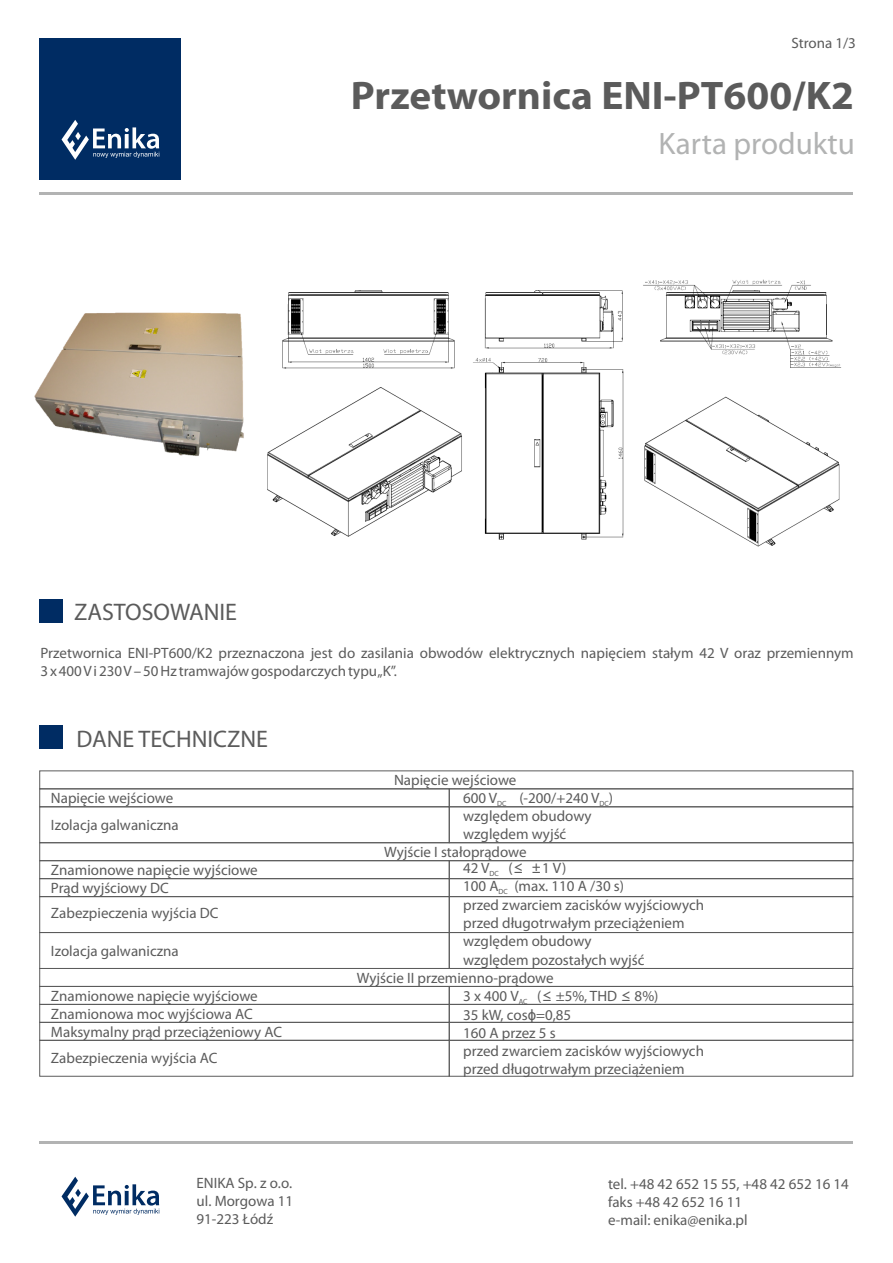
<style>
.page{position:relative;width:893px;height:1263px;background:#fff}
.page>*{position:absolute;margin:0;border:0;box-sizing:border-box;transform-origin:0 0}
.t1{font:700 40.05px "Myriad Pro";color:#5b5b5b}
.t2{font:31.05px "Myriad Pro";color:#b2b3b3}
.t3{font:24px "Myriad Pro";color:#5b5b5b}
.t4{font:15px/18px "Myriad Pro";color:#5b5b5b}
.t5{font:7.5px "Myriad Pro";color:#5b5b5b}
.s1{font-family:"Microsoft Ya Hei"}
.s2{font-family:"Arial"}
</style>
<div class="page">
<div style="left:40px;top:38px;width:141px;height:141px;background:#002c63"></div>
<svg style="left:62px;top:120px;width:98px;height:40px"></svg>
<hr style="left:40px;top:192px;width:813px;height:3px;background:#b2b3b3">
<div style="left:40px;top:599px;width:23px;height:23px;background:#002c63"></div>
<div style="left:40px;top:725px;width:23px;height:23px;background:#002c63"></div>
<hr style="left:40px;top:1141px;width:813px;height:2px;background:#b2b3b3">
<svg style="left:62px;top:1177px;width:98px;height:40px"></svg>
<img style="left:267px;top:279px;width:575px;height:267px">
<img style="left:34px;top:313px;width:210px;height:143px">
<div style="left:40px;top:771px;width:813px;height:18px;border:1px solid #5b5b5b"></div>
<div style="left:40px;top:806px;width:409px;height:37px;border:1px solid #5b5b5b"></div>
<div style="left:449px;top:806px;width:404px;height:37px;border:1px solid #5b5b5b"></div>
<div style="left:40px;top:842px;width:813px;height:19px;border:1px solid #5b5b5b"></div>
<div style="left:40px;top:860px;width:409px;height:19px;border:1px solid #5b5b5b"></div>
<div style="left:449px;top:860px;width:404px;height:19px;border:1px solid #5b5b5b"></div>
<div style="left:40px;top:878px;width:409px;height:19px;border:1px solid #5b5b5b"></div>
<div style="left:449px;top:878px;width:404px;height:19px;border:1px solid #5b5b5b"></div>
<div style="left:40px;top:896px;width:409px;height:37px;border:1px solid #5b5b5b"></div>
<div style="left:449px;top:896px;width:404px;height:37px;border:1px solid #5b5b5b"></div>
<div style="left:40px;top:932px;width:409px;height:37px;border:1px solid #5b5b5b"></div>
<div style="left:449px;top:932px;width:404px;height:37px;border:1px solid #5b5b5b"></div>
<div style="left:40px;top:968px;width:813px;height:19px;border:1px solid #5b5b5b"></div>
<div style="left:40px;top:986px;width:409px;height:18px;border:1px solid #5b5b5b"></div>
<div style="left:449px;top:986px;width:404px;height:18px;border:1px solid #5b5b5b"></div>
<div style="left:40px;top:1004px;width:409px;height:18px;border:1px solid #5b5b5b"></div>
<div style="left:449px;top:1004px;width:404px;height:18px;border:1px solid #5b5b5b"></div>
<div style="left:40px;top:1022px;width:409px;height:18px;border:1px solid #5b5b5b"></div>
<div style="left:449px;top:1022px;width:404px;height:18px;border:1px solid #5b5b5b"></div>
<div style="left:40px;top:1040px;width:409px;height:36px;border:1px solid #5b5b5b"></div>
<div style="left:449px;top:1040px;width:404px;height:36px;border:1px solid #5b5b5b"></div>
<p class="t4" style="left:791px;top:35px;width:66px">Strona 1/3</p>
<h1 class="t1" style="left:351px;top:79px;width:505px">Przetwornica ENI-PT600/K2</h1>
<h2 class="t2" style="left:658px;top:130px;width:198px">Karta produktu</h2>
<h3 class="t3" style="left:74px;top:602px;width:164px">ZASTOSOWANIE</h3>
<p class="t4" style="left:40px;top:645px;width:815px">Przetwornica ENI-PT600/K2 przeznaczona jest do zasilania obwodów elektrycznych napięciem stałym 42 V oraz przemiennym<br>3 x 400 V i 230 V – 50 Hz tramwajów gospodarczych typu „K”.</p>
<h3 class="t3" style="left:76px;top:729px;width:193px">DANE TECHNICZNE</h3>
<p class="t4" style="left:51px;top:786px;width:129px;line-height:26.8px">Napięcie wejściowe<br>Izolacja galwaniczna</p>
<p class="t4" style="left:51px;top:862px;width:208px">Znamionowe napięcie wyjściowe<br>Prąd wyjściowy DC</p>
<p class="t4" style="left:51px;top:905px;width:169px">Zabezpieczenia wyjścia DC</p>
<p class="t4" style="left:51px;top:943px;width:129px">Izolacja galwaniczna</p>
<p class="t4" style="left:51px;top:988px;width:233px">Znamionowe napięcie wyjściowe<br>Znamionowa moc wyjściowa AC<br>Maksymalny prąd przeciążeniowy AC</p>
<p class="t4" style="left:51px;top:1050px;width:168px">Zabezpieczenia wyjścia AC</p>
<p class="t4" style="left:394px;top:772px;width:124px">Napięcie wejściowe</p>
<p class="t4" style="left:463px;top:790px;width:36px">600 V</p>
<p class="t4" style="left:519px;top:790px;width:95px">(-200/+240 V )</p>
<p class="t5" style="left:497px;top:801px;width:11px">DC</p>
<p class="t5" style="left:599px;top:801px;width:11px">DC</p>
<p class="t4" style="left:463px;top:809px;width:130px">względem obudowy względem wyjść</p>
<p class="t4" style="left:463px;top:860px;width:28px">42 V</p>
<p class="t4" style="left:508px;top:860px;width:59px">(<span class="s1">≤ ±</span>1 V)</p>
<p class="t4" style="left:384px;top:844px;width:144px">Wyjście I stałoprądowe</p>
<p class="t5" style="left:490px;top:871px;width:11px">DC</p>
<p class="t4" style="left:463px;top:878px;width:162px">100 A (max. 110 A /30 s)</p>
<p class="t5" style="left:499px;top:888px;width:11px">DC</p>
<p class="t4" style="left:463px;top:898px;width:242px">przed zwarciem zacisków wyjściowych przed długotrwałym przeciążeniem względem obudowy<br>względem pozostałych wyjść</p>
<p class="t4" style="left:463px;top:989px;width:197px">3 x 400 V (<span class="s1">≤</span> ±5%, THD <span class="s1">≤</span> 8%)</p>
<p class="t4" style="left:357px;top:970px;width:198px">Wyjście II przemienno-prądowe</p>
<p class="t5" style="left:519px;top:999px;width:10px">AC</p>
<p class="t4" style="left:463px;top:1007px;width:242px">35 kW, cos<span class="s2">ϕ</span>=0,85<br>160 A przez 5 s<br>przed zwarciem zacisków wyjściowych przed długotrwałym przeciążeniem</p>
<p class="t4" style="left:197px;top:1174px;width:98px;text-align:justify">ENIKA Sp. z o.o. ul. Morgowa 11<br>91-223 Łódź</p>
<p class="t4" style="left:608px;top:1176px;width:242px">tel. +48 42 652 15 55, +48 42 652 16 14 faks +48 42 652 16 11<br>e-mail: enika@enika.pl</p>
</div>
